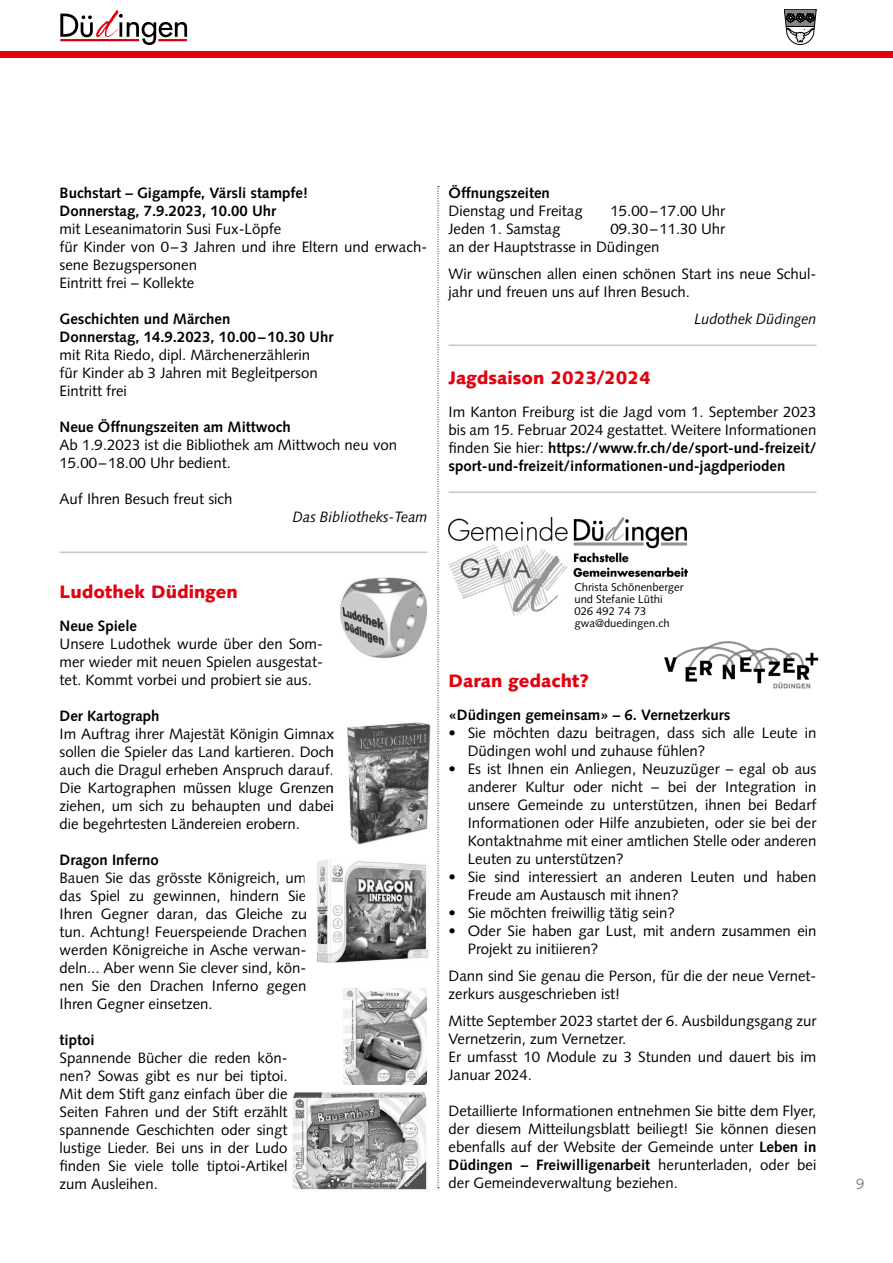
<style>
.page{position:relative;width:893px;height:1263px;background:#fff}
.page>*{position:absolute;margin:0;border:0;box-sizing:border-box;transform-origin:0 0}
.Untertitel_eineZeile{font:900 18px "Syntax LT Std";color:#e3000f}
.Grundtext{font:15px/18px "Syntax LT Std";color:#000;text-align:justify}
.Grundtext_eingezogen{font:15px/18px "Syntax LT Std";color:#000}
.Grundtext-2{font:700 15px "Syntax LT Std";color:#000}
.Autorzeile_kursiv{font:italic 15px "Syntax LT Std";color:#000;scale:.95 1}
.t1{font:15px "Syntax LT Std";color:#878786}
.Grundtext-3{font:11.25px/12px "Syntax LT Std";color:#000}
.s1{font-weight:700}
</style>
<div class="page">
<svg style="left:438px;top:186px;width:1px;height:1002px"></svg>
<div style="left:0;top:51px;width:893px;height:7px;background:#e3000f"></div>
<svg style="left:784px;top:9px;width:32px;height:36px"></svg>
<svg style="left:60px;top:14px;width:33px;height:23px"></svg>
<svg style="left:119px;top:14px;width:68px;height:31px"></svg>
<img style="left:96px;top:10px;width:24px;height:27px">
<hr style="left:60px;top:39px;width:79px;height:2px;background:#e3000f">
<hr style="left:60px;top:551px;width:367px;height:2px;background:#c5c6c6">
<img style="left:340px;top:578px;width:87px;height:80px">
<img style="left:347px;top:721px;width:92px;height:123px">
<img style="left:317px;top:858px;width:122px;height:106px">
<img style="left:293px;top:1092px;width:134px;height:98px">
<img style="left:343px;top:988px;width:83px;height:96px">
<hr style="left:449px;top:344px;width:367px;height:2px;background:#c5c6c6">
<hr style="left:449px;top:491px;width:367px;height:2px;background:#c5c6c6">
<img style="left:665px;top:641px;width:154px;height:48px">
<img style="left:449px;top:518px;width:239px;height:98px">
<p class="Grundtext-2" style="left:60px;top:184px;width:250px">Buchstart – Gigampfe, Värsli stampfe!</p>
<p class="Grundtext-2" style="left:60px;top:202px;width:218px">Donnerstag, 7.9.2023, 10.00 Uhr</p>
<p class="Grundtext" style="left:60px;top:219px;width:223px">mit Leseanimatorin Susi Fux-Löpfe</p>
<p class="Grundtext" style="left:60px;top:237px;width:369px">für Kinder von 0–3 Jahren und ihre Eltern und erwach&shy;sene Bezugspersonen</p>
<p class="Grundtext" style="left:60px;top:273px;width:136px">Eintritt frei – Kollekte</p>
<p class="Grundtext-2" style="left:60px;top:310px;width:172px">Geschichten und Märchen</p>
<p class="Grundtext-2" style="left:60px;top:328px;width:275px">Donnerstag, 14.9.2023, 10.00–10.30 Uhr</p>
<p class="Grundtext" style="left:60px;top:345px;width:252px">mit Rita Riedo, dipl. Märchenerzählerin</p>
<p class="Grundtext" style="left:60px;top:363px;width:260px">für Kinder ab 3 Jahren mit Begleitperson</p>
<p class="Grundtext" style="left:60px;top:381px;width:69px">Eintritt frei</p>
<p class="Grundtext-2" style="left:60px;top:418px;width:233px">Neue Öffnungszeiten am Mittwoch</p>
<p class="Grundtext" style="left:60px;top:435px;width:339px">Ab 1.9.2023 ist die Bibliothek am Mittwoch neu von</p>
<p class="Grundtext" style="left:60px;top:453px;width:173px">15.00–18.00 Uhr bedient.</p>
<p class="Grundtext" style="left:60px;top:489px;width:175px">Auf Ihren Besuch freut sich</p>
<p class="Autorzeile_kursiv" style="left:293px;top:508px;width:143px">Das Bibliotheks-Team</p>
<p class="Grundtext-2" style="left:449px;top:184px;width:103px">Öffnungszeiten</p>
<p class="Grundtext" style="left:449px;top:201px;width:136px">Dienstag und Freitag</p>
<p class="Grundtext" style="left:611px;top:201px;width:116px">15.00–17.00 Uhr</p>
<p class="Grundtext" style="left:449px;top:219px;width:113px">Jeden 1. Samstag</p>
<p class="Grundtext" style="left:611px;top:219px;width:116px">09.30–11.30 Uhr</p>
<p class="Grundtext" style="left:449px;top:237px;width:212px">an der Hauptstrasse in Düdingen</p>
<p class="Grundtext" style="left:449px;top:264px;width:369px">Wir wünschen allen einen schönen Start ins neue Schul&shy;jahr und freuen uns auf Ihren Besuch.</p>
<p class="Autorzeile_kursiv" style="left:694px;top:310px;width:130px">Ludothek Düdingen</p>
<p class="Untertitel_eineZeile" style="left:449px;top:367px;width:204px">Jagdsaison 2023/2024</p>
<p class="Grundtext" style="left:449px;top:402px;width:369px">Im Kanton Freiburg ist die Jagd vom 1. September 2023 bis am 15. Februar 2024 gestattet. Weitere Informationen finden Sie hier: <span class="s1">https://www.fr.ch/de/sport-und-freizeit/ sport-und-freizeit/informationen-und-jagdperioden</span></p>
<p class="Untertitel_eineZeile" style="left:60px;top:581px;width:180px">Ludothek Düdingen</p>
<p class="Grundtext-2" style="left:60px;top:617px;width:79px">Neue Spiele</p>
<p class="Grundtext" style="left:60px;top:635px;width:265px">Unsere Ludothek wurde über den Som&shy;mer wieder mit neuen Spielen ausgestat&shy;tet. Kommt vorbei und probiert sie aus.</p>
<p class="Grundtext-2" style="left:60px;top:707px;width:102px">Der Kartograph</p>
<p class="Grundtext" style="left:60px;top:725px;width:276px">Im Auftrag ihrer Majestät Königin Gimnax sollen die Spieler das Land kartieren. Doch auch die Dragul erheben Anspruch darauf.<br>Die Kartographen müssen kluge Grenzen ziehen, um sich zu behaupten und dabei die begehrtesten Ländereien erobern.</p>
<p class="Grundtext-2" style="left:60px;top:851px;width:101px">Dragon Inferno</p>
<p class="Grundtext" style="left:60px;top:869px;width:248px">Bauen Sie das grösste Königreich, um das Spiel zu gewinnen, hindern Sie Ihren Gegner daran, das Gleiche zu tun. Achtung! Feuerspeiende Drachen werden Königreiche in Asche verwan&shy;deln... Aber wenn Sie clever sind, kön&shy;nen Sie den Drachen Inferno gegen Ihren Gegner einsetzen.</p>
<p class="Grundtext-2" style="left:60px;top:1031px;width:37px">tiptoi</p>
<p class="Grundtext" style="left:60px;top:1049px;width:230px">Spannende Bücher die reden kön&shy;nen? Sowas gibt es nur bei tiptoi.<br>Mit dem Stift ganz einfach über die Seiten Fahren und der Stift erzählt spannende Geschichten oder singt lustige Lieder. Bei uns in der Ludo finden Sie viele tolle tiptoi-Artikel zum Ausleihen.</p>
<p class="Grundtext-3" style="left:574px;top:581px;width:111px">Christa Schönenberger und Stefanie Lüthi</p>
<p class="Grundtext-3" style="left:574px;top:605px;width:73px">026 492 74 73</p>
<p class="Grundtext-3" style="left:574px;top:617px;width:97px">gwa@duedingen.ch</p>
<p class="Untertitel_eineZeile" style="left:449px;top:670px;width:142px">Daran gedacht?</p>
<p class="Grundtext-2" style="left:449px;top:706px;width:283px">«Düdingen gemeinsam» – 6. Vernetzerkurs</p>
<p class="Grundtext_eingezogen" style="left:468px;top:723px;width:350px;text-indent:-19px">• Sie möchten dazu beitragen, dass sich alle Leute in<br>Düdingen wohl und zuhause fühlen?</p>
<p class="Grundtext_eingezogen" style="left:468px;top:759px;width:350px;text-align:justify;text-indent:-19px">• Es ist Ihnen ein Anliegen, Neuzuzüger – egal ob aus anderer Kultur oder nicht – bei der Integration in unsere Gemeinde zu unterstützen, ihnen bei Bedarf Informationen oder Hilfe anzubieten, oder sie bei der Kontaktnahme mit einer amtlichen Stelle oder anderen Leuten zu unterstützen?</p>
<p class="Grundtext_eingezogen" style="left:468px;top:867px;width:350px;text-indent:-19px">• Sie sind interessiert an anderen Leuten und haben<br>Freude am Austausch mit ihnen?</p>
<p class="Grundtext_eingezogen" style="left:449px;top:903px;width:228px">• Sie möchten freiwillig tätig sein?</p>
<p class="Grundtext_eingezogen" style="left:468px;top:921px;width:350px;text-indent:-19px">• Oder Sie haben gar Lust, mit andern zusammen ein<br>Projekt zu initiieren?</p>
<p class="Grundtext" style="left:449px;top:966px;width:369px">Dann sind Sie genau die Person, für die der neue Vernet&shy;zerkurs ausgeschrieben ist!</p>
<p class="Grundtext" style="left:449px;top:1011px;width:369px">Mitte September 2023 startet der 6. Ausbildungsgang zur<br>Vernetzerin, zum Vernetzer.</p>
<p class="Grundtext" style="left:449px;top:1047px;width:369px">Er umfasst 10 Module zu 3 Stunden und dauert bis im<br>Januar 2024.</p>
<p class="Grundtext" style="left:449px;top:1101px;width:369px">Detaillierte Informationen entnehmen Sie bitte dem Flyer, der diesem Mitteilungsblatt beiliegt! Sie können diesen ebenfalls auf der Website der Gemeinde unter <span class="s1">Leben in Düdingen – Freiwilligenarbeit</span> herunterladen, oder bei der Gemeindeverwaltung beziehen.</p>
<p class="t1" style="left:856px;top:1175px;width:10px">9</p>
</div>
